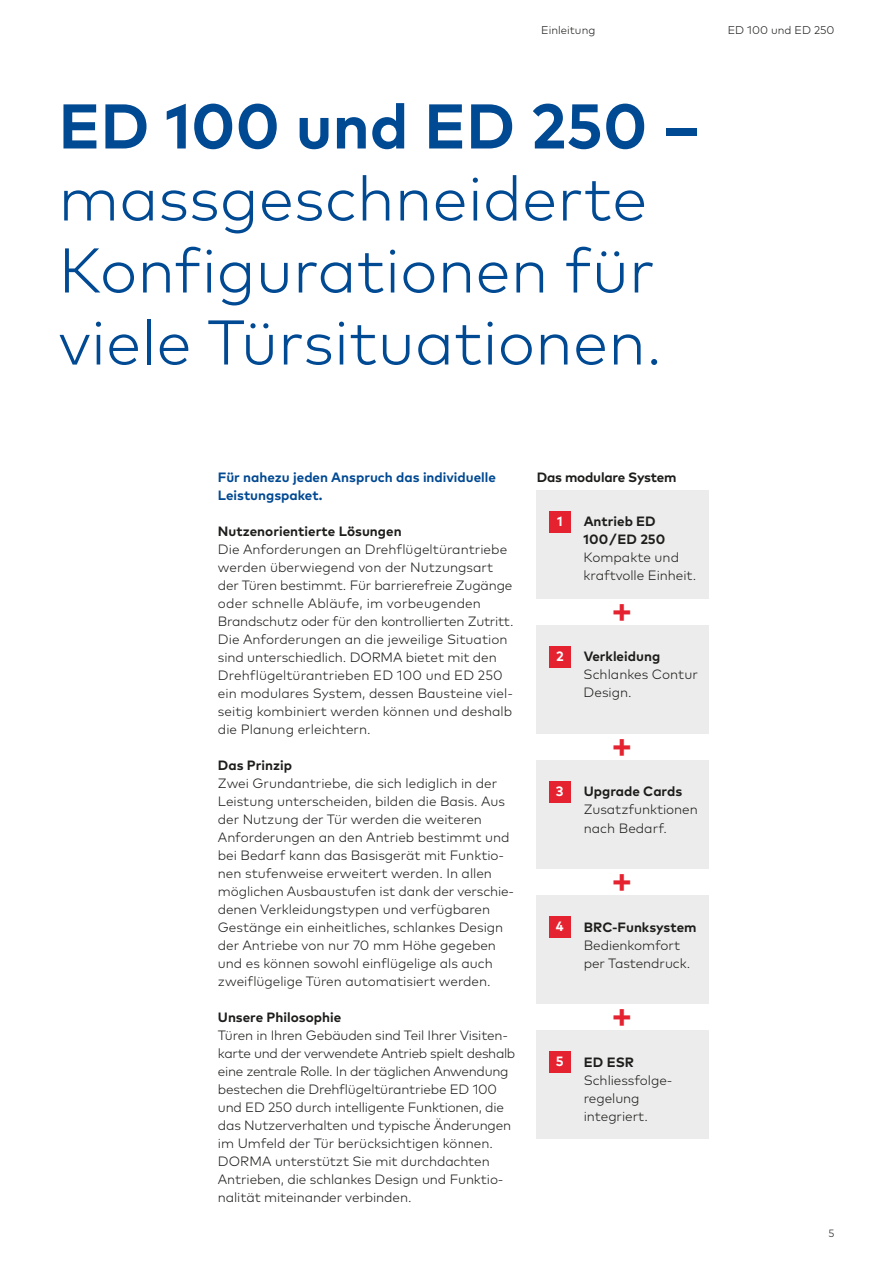
<style>
.page{position:relative;width:893px;height:1263px;background:#fff}
.page>*{position:absolute;margin:0;border:0;box-sizing:border-box;transform-origin:0 0}
.t1{font:300 63px/72px "Mark Pro";color:#004993}
.t2{font:700 63px "Mark Pro";color:#004993}
.t3{font:700 36px "Mark Pro";color:#e52330}
.t4{font:300 13.5px/18px "Mark Pro";color:#1d1d1b}
.t5{font:700 13.5px/18px "Mark Pro";color:#1d1d1b}
.t6{font:700 13.5px/18px "Mark Pro";color:#004993}
.t7{font:700 13.5px "Mark Pro";color:#fff}
.t8{font:300 11.25px "Mark Pro";color:#1d1d1b}
.t9{font:300 10.5px "Mark Pro";color:#1d1d1b}
</style>
<div class="page">
<div style="left:537px;top:490px;width:172px;height:108px;background:#ececec"></div>
<div style="left:537px;top:625px;width:172px;height:108px;background:#ececec"></div>
<div style="left:537px;top:760px;width:172px;height:108px;background:#ececec"></div>
<div style="left:537px;top:895px;width:172px;height:108px;background:#ececec"></div>
<div style="left:537px;top:1030px;width:172px;height:108px;background:#ececec"></div>
<div style="left:549px;top:511px;width:21px;height:21px;background:#e52330"></div>
<div style="left:549px;top:646px;width:21px;height:21px;background:#e52330"></div>
<div style="left:549px;top:781px;width:21px;height:21px;background:#e52330"></div>
<div style="left:549px;top:916px;width:21px;height:21px;background:#e52330"></div>
<div style="left:549px;top:1051px;width:21px;height:21px;background:#e52330"></div>
<p class="t8" style="left:541px;top:26px;width:56px">Einleitung</p>
<p class="t8" style="left:728px;top:26px;width:108px">ED 100 und ED 250</p>
<h1 class="t2" style="left:58px;top:104px;width:643px">ED 100 und ED 250 –</h1>
<h1 class="t1" style="left:58px;top:169px;width:605px">massgeschneiderte<br>Konfigurationen für viele Türsituationen.</h1>
<p class="t6" style="left:218px;top:469px;width:280px">Für nahezu jeden Anspruch das individuelle<br>Leistungspaket.</p>
<p class="t5" style="left:218px;top:523px;width:185px">Nutzenorientierte Lösungen</p>
<p class="t4" style="left:218px;top:541px;width:297px">Die Anforderungen an Drehflügeltürantriebe werden überwiegend von der Nutzungsart der Türen bestimmt. Für barrierefreie Zugänge oder schnelle Abläufe, im vorbeugenden Brandschutz oder für den kontrollierten Zutritt.<br>Die Anforderungen an die jeweilige Situation sind unterschiedlich. DORMA bietet mit den Drehflügel türantrieben ED 100 und ED 250 ein modulares System, dessen Bausteine viel&shy;seitig kombiniert werden können und deshalb die Planung erleichtern.</p>
<p class="t5" style="left:218px;top:757px;width:76px">Das Prinzip</p>
<p class="t4" style="left:218px;top:775px;width:298px">Zwei Grundantriebe, die sich lediglich in der Leistung unter scheiden, bilden die Basis. Aus der Nutzung der Tür werden die weiteren Anforderungen an den Antrieb bestimmt und bei Bedarf kann das Basisgerät mit Funktio&shy;nen stufenweise erweitert werden. In allen möglichen Ausbaustufen ist dank der verschie&shy;denen Verkleidungstypen und verfügbaren Gestänge ein einheitliches, schlankes Design der Antriebe von nur 70 mm Höhe gegeben und es können sowohl einflügelige als auch zweiflügelige Türen automatisiert werden.</p>
<p class="t5" style="left:218px;top:1009px;width:125px">Unsere Philosophie</p>
<p class="t4" style="left:218px;top:1027px;width:299px">Türen in Ihren Gebäuden sind Teil Ihrer Visiten&shy;karte und der verwendete Antrieb spielt deshalb eine zentrale Rolle. In der täglichen Anwendung bestechen die Drehflügeltürantriebe ED 100 und ED 250 durch intelligente Funktionen, die das Nutzerverhalten und typische Änderungen im Umfeld der Tür berücksichtigen können.<br>DORMA unterstützt Sie mit durchdachten Antrieben, die schlankes Design und Funktio&shy;nalität miteinander verbinden.</p>
<p class="t5" style="left:537px;top:469px;width:141px">Das modulare System</p>
<p class="t7" style="left:557px;top:517px;width:7px">1</p>
<p class="t5" style="left:584px;top:514px;width:83px">Antrieb ED<br>100 / ED 250</p>
<p class="t4" style="left:584px;top:550px;width:114px">Kompakte und kraftvolle Einheit.</p>
<h2 class="t3" style="left:611px;top:596px;width:23px">+</h2>
<p class="t7" style="left:556px;top:652px;width:9px">2</p>
<p class="t5" style="left:584px;top:649px;width:78px">Verkleidung</p>
<p class="t4" style="left:584px;top:667px;width:116px">Schlankes Contur<br>Design.</p>
<h2 class="t3" style="left:611px;top:731px;width:23px">+</h2>
<p class="t7" style="left:556px;top:787px;width:9px">3</p>
<p class="t5" style="left:584px;top:784px;width:100px">Upgrade Cards</p>
<p class="t4" style="left:584px;top:802px;width:115px">Zusatzfunktionen nach Bedarf.</p>
<h2 class="t3" style="left:611px;top:866px;width:23px">+</h2>
<p class="t7" style="left:556px;top:922px;width:9px">4</p>
<p class="t5" style="left:584px;top:919px;width:114px">BRC-Funksystem</p>
<p class="t4" style="left:584px;top:937px;width:108px">Bedienkomfort per Tastendruck.</p>
<h2 class="t3" style="left:611px;top:1001px;width:23px">+</h2>
<p class="t7" style="left:556px;top:1057px;width:9px">5</p>
<p class="t5" style="left:584px;top:1054px;width:52px">ED ESR</p>
<p class="t4" style="left:584px;top:1072px;width:90px">Schliessfolge&shy;regelung integriert.</p>
<p class="t9" style="left:828px;top:1229px;width:8px">5</p>
</div>
